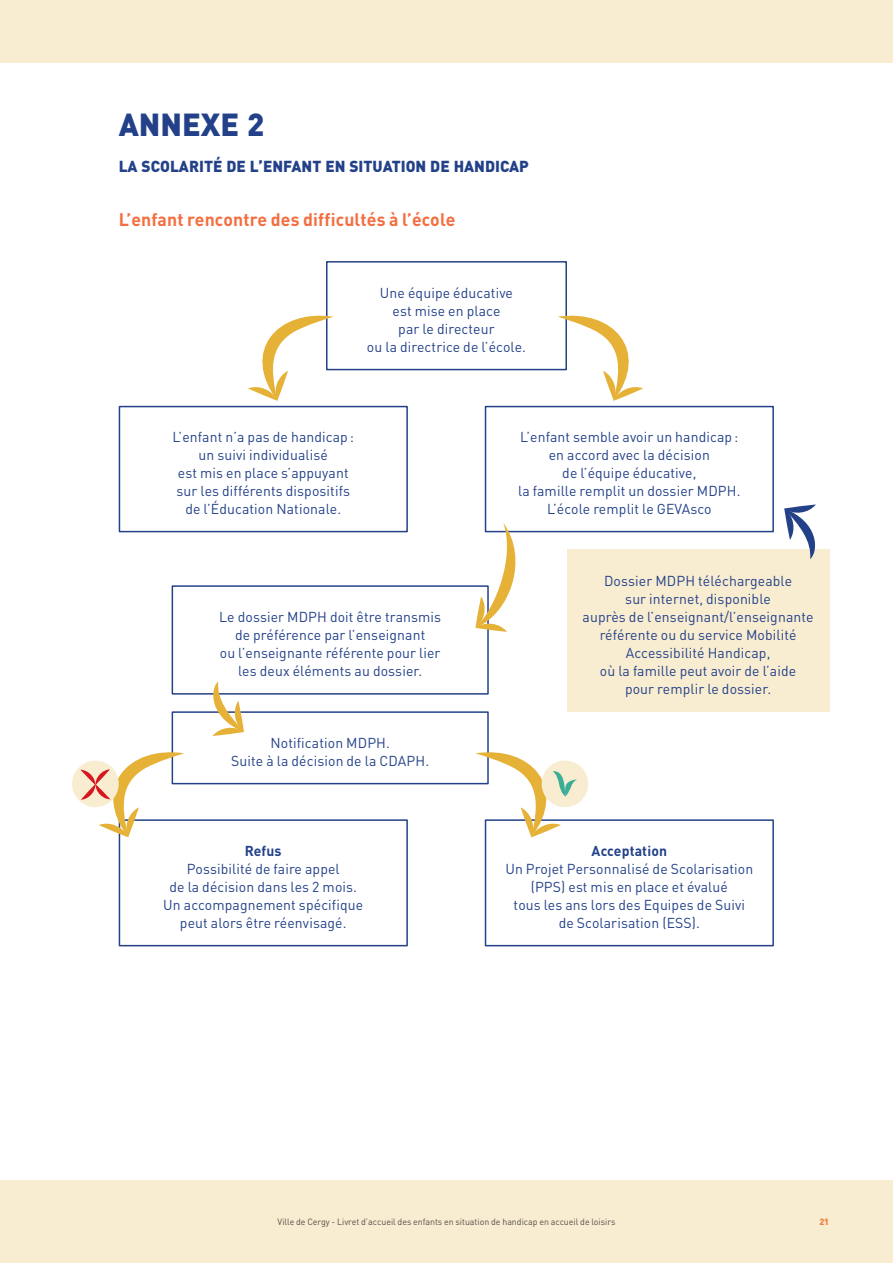
<style>
.page{position:relative;width:893px;height:1263px;background:#f8ecd1}
.page>*{position:absolute;margin:0;border:0;box-sizing:border-box;transform-origin:0 0}
.t1{font:900 31.5px "DIN Pro";color:#234189}
.t2{font:700 18px "DIN Pro";letter-spacing:.01em;color:#f36e40}
.t3{font:900 15.75px "DIN Pro";color:#234189}
.t4{font:14.25px/18px "DIN Pro";letter-spacing:.01em;color:#234189;text-align:center}
.t5{font:700 14.25px "DIN Pro";letter-spacing:.01em;color:#234189}
.t6{font:9px "DIN Pro";color:#231f20}
.t7{font:900 9px "DIN Pro";color:#f36e40}
.s1{font-size:16.5px}
</style>
<div class="page">
<div style="left:278px;top:1218px;width:337px;height:9px;background:#f8ecd1"></div>
<div style="left:820px;top:1218px;width:8px;height:7px;background:#f8ecd1"></div>
<div style="left:0;top:64px;width:893px;height:1116px;background:#fff"></div>
<div style="left:326px;top:261px;width:241px;height:109px;border:2px solid #234189"></div>
<div style="left:172px;top:585px;width:317px;height:110px;border:2px solid #234189"></div>
<div style="left:172px;top:711px;width:317px;height:73px;border:2px solid #234189"></div>
<div style="left:119px;top:406px;width:289px;height:126px;border:2px solid #234189"></div>
<div style="left:119px;top:819px;width:289px;height:127px;border:2px solid #234189"></div>
<div style="left:485px;top:406px;width:289px;height:126px;border:2px solid #234189"></div>
<div style="left:485px;top:819px;width:289px;height:127px;border:2px solid #234189"></div>
<div style="left:567px;top:550px;width:262px;height:162px;background:#f8ecd1"></div>
<svg style="left:248px;top:308px;width:85px;height:93px"></svg>
<svg style="left:558px;top:308px;width:85px;height:93px"></svg>
<svg style="left:475px;top:523px;width:55px;height:109px"></svg>
<svg style="left:784px;top:504px;width:35px;height:55px"></svg>
<svg style="left:209px;top:681px;width:35px;height:55px"></svg>
<div style="left:542px;top:760px;width:46px;height:47px;background:#f8ecd1;border-radius:50%"></div>
<svg style="left:475px;top:745px;width:102px;height:92px"></svg>
<div style="left:72px;top:760px;width:47px;height:47px;background:#f8ecd1;border-radius:50%"></div>
<svg style="left:80px;top:745px;width:104px;height:92px"></svg>
<h1 class="t1" style="left:119px;top:99px;width:147px">ANNEXE 2</h1>
<p class="t3" style="left:119px;top:153px;width:412px">LA SCOLARITÉ DE L<span class="s1">’</span>ENFANT EN SITUATION DE HANDICAP</p>
<p class="t2" style="left:119px;top:204px;width:338px">L’enfant rencontre des difficultés à l’école</p>
<p class="t4" style="left:367px;top:282px;width:161px">Une équipe éducative<br>est mise en place<br>par le directeur<br>ou la directrice de l’école.</p>
<p class="t4" style="left:172px;top:426px;width:183px">L’enfant n’a pas de handicap : un suivi individualisé<br>est mis en place s’appuyant sur les différents dispositifs de l’Éducation Nationale.</p>
<p class="t4" style="left:518px;top:426px;width:224px">L’enfant semble avoir un handicap : en accord avec la décision<br>de l’équipe éducative,<br>la famille remplit un dossier MDPH.<br>L’école remplit le GEVAsco</p>
<p class="t4" style="left:219px;top:606px;width:224px">Le dossier MDPH doit être transmis de préférence par l’enseignant<br>ou l’enseignante référente pour lier les deux éléments au dossier.</p>
<p class="t4" style="left:231px;top:732px;width:199px">Notification MDPH.<br>Suite à la décision de la CDAPH.</p>
<p class="t5" style="left:245px;top:839px;width:38px">Refus</p>
<p class="t4" style="left:163px;top:858px;width:202px">Possibilité de faire appel<br>de la décision dans les 2 mois.<br>Un accompagnement spécifique peut alors être réenvisagé.</p>
<p class="t4" style="left:583px;top:570px;width:232px">Dossier MDPH téléchargeable<br>sur internet, disponible<br>auprès de l’enseignant/l’enseignante référente ou du service Mobilité<br>Accessibilité Handicap,<br>où la famille peut avoir de l’aide<br>pour remplir le dossier.</p>
<p class="t5" style="left:592px;top:839px;width:77px">Acceptation</p>
<p class="t4" style="left:505px;top:858px;width:249px">Un Projet Personnalisé de Scolarisation (PPS) est mis en place et évalué<br>tous les ans lors des Equipes de Suivi de Scolarisation (ESS).</p>
<p class="t6" style="left:278px;top:1214px;width:339px">Ville de Cergy - Livret d’accueil des enfants en situation de handicap en accueil de loisirs</p>
<p class="t7" style="left:819px;top:1214px;width:11px">21</p>
</div>
